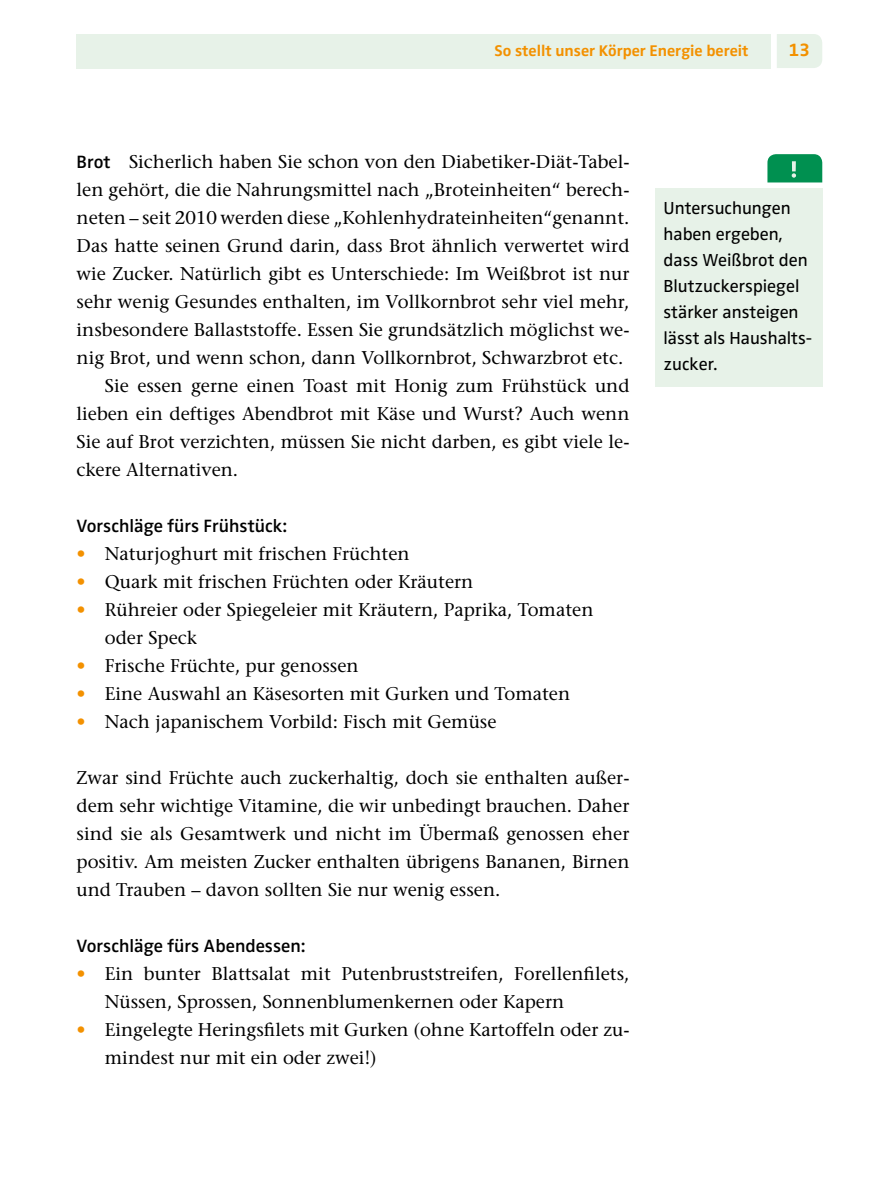
<style>
.page{position:relative;width:879px;height:1191px;background:#fff}
.page>*{position:absolute;margin:0;border:0;box-sizing:border-box;transform-origin:0 0}
.t1{font:18.4px/28px "Stone Serif";color:#000}
.t2{font:600 18.4px "Zwo Pro";color:#000}
.t3{font:700 18.4px "Zwo Pro";color:#f39100}
.t4{font:18px/26px "Zwo Pro";color:#000}
.t5{font:700 16px "Zwo Pro";color:#f39100}
.s1{font-family:"Zwo Pro";font-weight:600}
.s2{color:#f39100}
</style>
<div class="page">
<div style="left:77px;top:34px;width:694px;height:34px;background:#e7f2e8"></div>
<div style="left:777px;top:34px;width:45px;height:34px;background:#e7f2e8"></div>
<svg style="left:767px;top:154px;width:55px;height:28px;background:#10965a"></svg>
<div style="left:655px;top:188px;width:167px;height:199px;background:#e7f2e8"></div>
<p class="t5" style="left:494px;top:41px;width:255px">So stellt unser Körper Energie bereit</p>
<p class="t3" style="left:789px;top:39px;width:23px">13</p>
<p class="t1" style="left:77px;top:148px;width:554px"><span class="s1">Brot</span> Sicherlich haben Sie schon von den Diabetiker-Diät-Tabel-</p>
<p class="t1" style="left:77px;top:176px;width:554px">len gehört, die die Nahrungsmittel nach „Broteinheiten“ berech-</p>
<p class="t1" style="left:77px;top:204px;width:554px">neten – seit 2010 werden diese „Kohlenhydrateinheiten“genannt.</p>
<p class="t1" style="left:77px;top:232px;width:554px">Das hatte seinen Grund darin, dass Brot ähnlich verwertet wird</p>
<p class="t1" style="left:77px;top:260px;width:554px">wie Zucker. Natürlich gibt es Unterschiede: Im Weißbrot ist nur</p>
<p class="t1" style="left:77px;top:288px;width:554px">sehr wenig Gesundes enthalten, im Vollkornbrot sehr viel mehr,</p>
<p class="t1" style="left:77px;top:316px;width:554px">insbesondere Ballaststoffe. Essen Sie grundsätzlich möglichst we-</p>
<p class="t1" style="left:77px;top:344px;width:548px">nig Brot, und wenn schon, dann Vollkornbrot, Schwarzbrot etc.</p>
<p class="t1" style="left:105px;top:372px;width:526px">Sie essen gerne einen Toast mit Honig zum Frühstück und</p>
<p class="t1" style="left:77px;top:400px;width:554px">lieben ein deftiges Abendbrot mit Käse und Wurst? Auch wenn</p>
<p class="t1" style="left:77px;top:428px;width:554px">Sie auf Brot verzichten, müssen Sie nicht darben, es gibt viele le-</p>
<p class="t1" style="left:77px;top:456px;width:163px">ckere Alternativen.</p>
<p class="t2" style="left:77px;top:515px;width:212px">Vorschläge fürs Frühstück:</p>
<p class="t1" style="left:77px;top:540px;width:334px"><span class="s2">•</span> Naturjoghurt mit frischen Früchten</p>
<p class="t1" style="left:77px;top:568px;width:398px"><span class="s2">•</span> Quark mit frischen Früchten oder Kräutern</p>
<p class="t1" style="left:105px;top:596px;width:490px;text-indent:-28px"><span class="s2">•</span> Rühreier oder Spiegeleier mit Kräutern, Paprika, Tomaten oder Speck</p>
<p class="t1" style="left:77px;top:652px;width:283px"><span class="s2">•</span> Frische Früchte, pur genossen</p>
<p class="t1" style="left:77px;top:680px;width:495px"><span class="s2">•</span> Eine Auswahl an Käsesorten mit Gurken und Tomaten</p>
<p class="t1" style="left:77px;top:708px;width:421px"><span class="s2">•</span> Nach japanischem Vorbild: Fisch mit Gemüse</p>
<p class="t1" style="left:77px;top:764px;width:554px;text-align:justify">Zwar sind Früchte auch zuckerhaltig, doch sie enthalten außer&shy;dem sehr wichtige Vitamine, die wir unbedingt brauchen. Daher sind sie als Gesamtwerk und nicht im Übermaß genossen eher positiv. Am meisten Zucker enthalten übrigens Bananen, Birnen und Trauben – davon sollten Sie nur wenig essen.</p>
<p class="t2" style="left:77px;top:935px;width:230px">Vorschläge fürs Abendessen:</p>
<p class="t1" style="left:105px;top:960px;width:526px;text-indent:-28px"><span class="s2">•</span> Ein bunter Blattsalat mit Putenbruststreifen, Forellenfilets,<br>Nüssen, Sprossen, Sonnenblumenkernen oder Kapern</p>
<p class="t1" style="left:105px;top:1016px;width:526px;text-indent:-28px"><span class="s2">•</span> Eingelegte Heringsfilets mit Gurken (ohne Kartoffeln oder zu&shy;mindest nur mit ein oder zwei!)</p>
<p class="t4" style="left:663px;top:195px;width:150px">Untersuchungen haben ergeben, dass Weißbrot den<br>Blutzuckerspiegel stärker ansteigen lässt als Haushalts&shy;zucker.</p>
</div>
